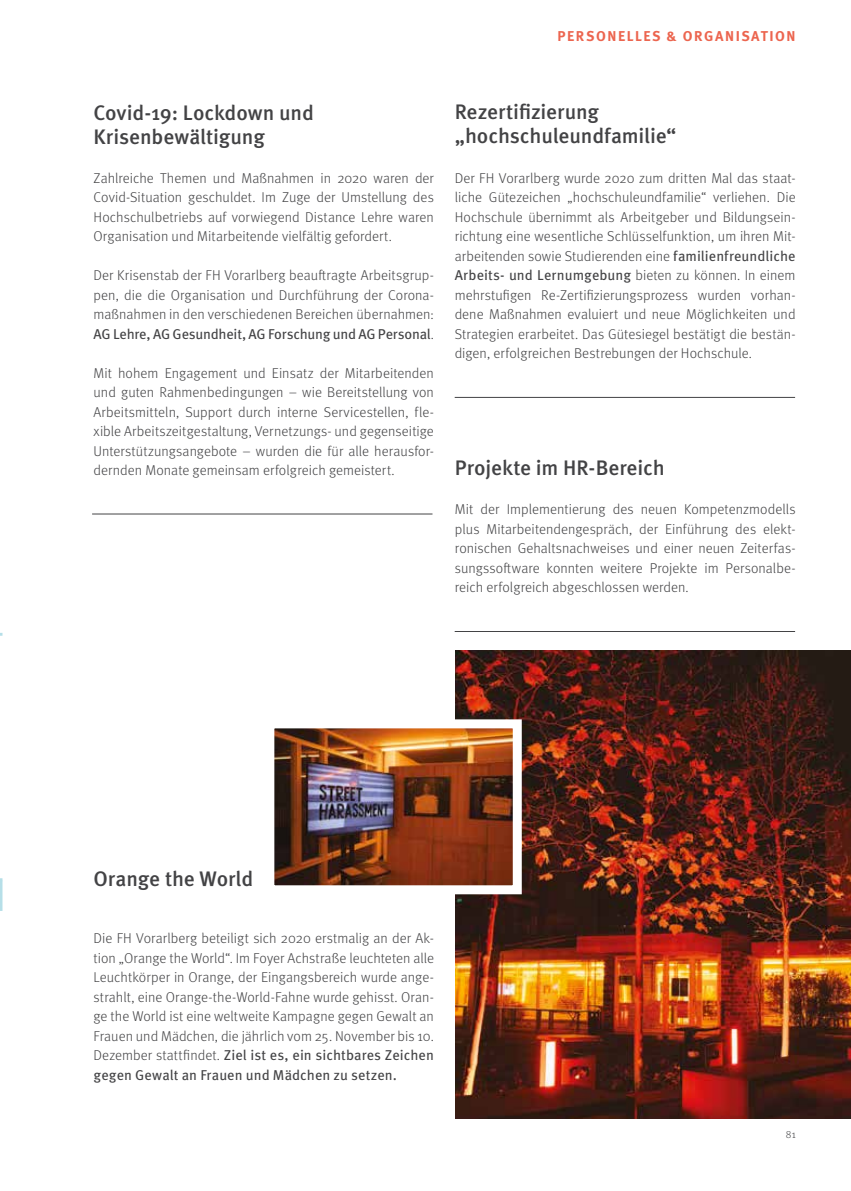
<style>
.page{position:relative;width:851px;height:1191px;background:#fff}
.page>*{position:absolute;margin:0;border:0;box-sizing:border-box;transform-origin:0 0}
.t1{font:500 21px/24px "Meta OT";letter-spacing:-.005em;color:#434345}
.t2{font:300 14.25px/19.5px "Meta OT";letter-spacing:.005em;color:#434345;text-align:justify}
.t3{font:700 14.25px "Meta OT";letter-spacing:.11em;color:#ec654f}
.t4{font:300 10.5px "Meta OT";color:#434345}
.s1{font-weight:400}
</style>
<div class="page">
<svg style="left:0;top:632px;width:3px;height:279px"></svg>
<hr style="left:0;top:880px;width:2px;height:31px;background:#b6dfe8">
<img style="left:455px;top:650px;width:395px;height:469px">
<img style="left:275px;top:729px;width:236px;height:155px">
<div style="left:265px;top:719px;width:256px;height:175px;border:9px solid #fff"></div>
<hr style="left:92px;top:514px;width:340px;height:1px;background:#434345">
<hr style="left:454px;top:397px;width:341px;height:1px;background:#434345">
<hr style="left:454px;top:631px;width:341px;height:1px;background:#434345">
<p class="t3" style="left:557px;top:27px;width:240px">PERSONELLES &amp; ORGANISATION</p>
<h1 class="t1" style="left:93px;top:101px;width:222px">Covid-19: Lockdown und<br>Krisenbewältigung</h1>
<p class="t2" style="left:93px;top:168px;width:342px">Zahlreiche Themen und Maßnahmen in 2020 waren der Covid-Situation geschuldet. Im Zuge der Umstellung des Hochschulbetriebs auf vorwiegend Distance Lehre waren Organisation und Mitarbeitende vielfältig gefordert.</p>
<p class="t2" style="left:93px;top:266px;width:342px">Der Krisenstab der FH Vorarlberg beauftragte Arbeitsgrup&shy;pen, die die Organisation und Durchführung der Corona&shy;maßnahmen in den verschiedenen Bereichen übernahmen:<br><span class="s1">AG Lehre, AG Gesundheit, AG Forschung und AG Personal</span>.</p>
<p class="t2" style="left:93px;top:363px;width:342px">Mit hohem Engagement und Einsatz der Mitarbeitenden und guten Rahmenbedingungen – wie Bereitstellung von Arbeitsmitteln, Support durch interne Servicestellen, fle&shy;xible Arbeitszeitgestaltung, Vernetzungs- und gegenseitige Unterstützungsangebote – wurden die für alle herausfor&shy;dernden Monate gemeinsam erfolgreich gemeistert.</p>
<h1 class="t1" style="left:454px;top:100px;width:223px">Rezertifizierung „hochschuleundfamilie“</h1>
<p class="t2" style="left:454px;top:168px;width:342px">Der FH Vorarlberg wurde 2020 zum dritten Mal das staat&shy;liche Gütezeichen „hochschuleundfamilie“ verliehen. Die Hochschule übernimmt als Arbeitgeber und Bildungsein&shy;richtung eine wesentliche Schlüsselfunktion, um ihren Mit&shy;arbeitenden sowie Studierenden eine <span class="s1">familienfreundliche Arbeits- und Lernumgebung</span> bieten zu können. In einem mehrstufigen Re-Zertifizierungsprozess wurden vorhan&shy;dene Maßnahmen evaluiert und neue Möglichkeiten und Strategien erarbeitet. Das Gütesiegel bestätigt die bestän&shy;digen, erfolgreichen Bestrebungen der Hochschule.</p>
<h1 class="t1" style="left:455px;top:455px;width:211px">Projekte im HR-Bereich</h1>
<p class="t2" style="left:455px;top:500px;width:342px">Mit der Implementierung des neuen Kompetenzmodells plus Mitarbeitendengespräch, der Einführung des elekt&shy;ronischen Gehaltsnachweises und einer neuen Zeiterfas&shy;sungssoftware konnten weitere Projekte im Personalbe&shy;reich erfolgreich abgeschlossen werden.</p>
<h1 class="t1" style="left:93px;top:866px;width:161px">Orange the World</h1>
<p class="t2" style="left:93px;top:929px;width:342px">Die FH Vorarlberg beteiligt sich 2020 erstmalig an der Ak&shy;tion „Orange the World“. Im Foyer Achstraße leuchteten alle Leuchtkörper in Orange, der Eingangsbereich wurde ange&shy;strahlt, eine Orange-the-World-Fahne wurde gehisst. Oran&shy;ge the World ist eine weltweite Kampagne gegen Gewalt an Frauen und Mädchen, die jährlich vom 25. November bis 10.<br>Dezember stattfindet. <span class="s1">Ziel ist es, ein sichtbares Zeichen gegen Gewalt an Frauen und Mädchen zu setzen.</span></p>
<p class="t4" style="left:785px;top:1128px;width:11px">81</p>
</div>
